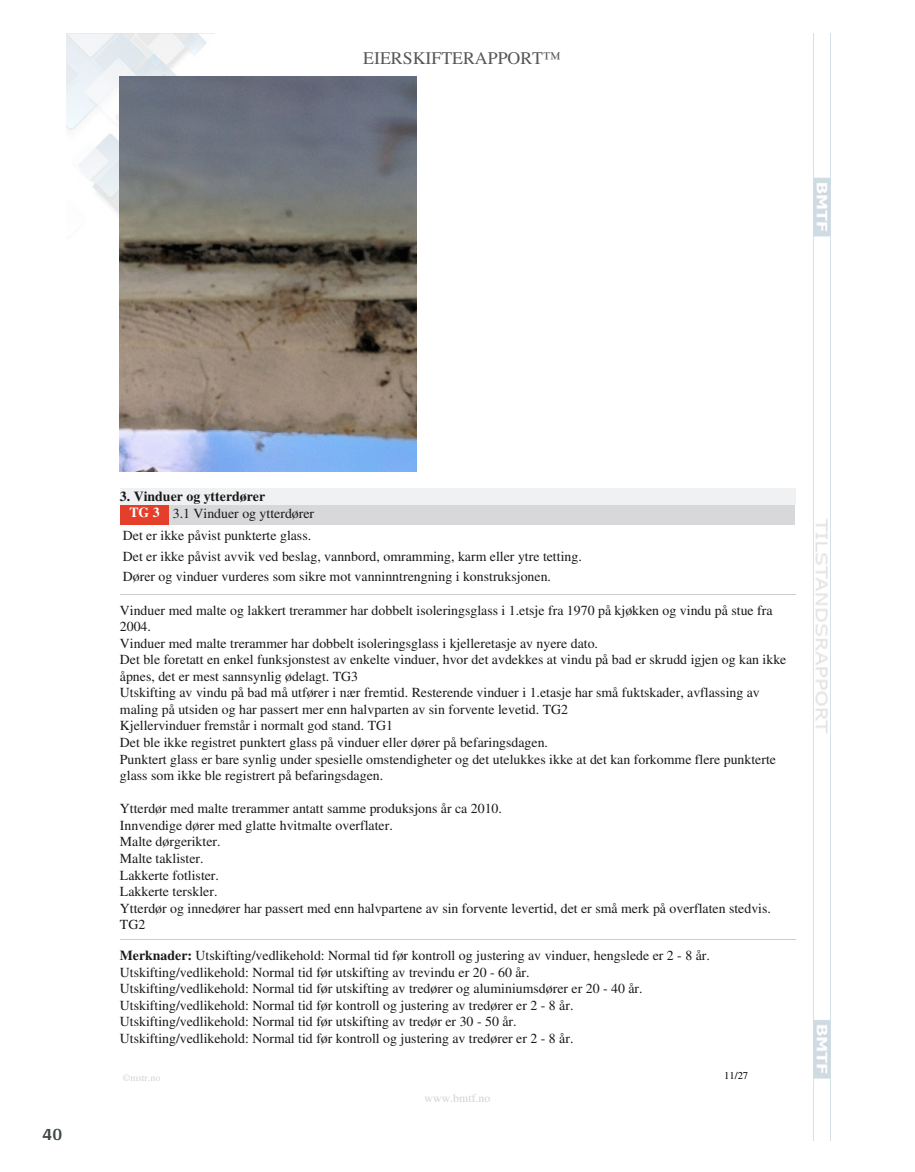
<style>
.page{position:relative;width:915px;height:1172px;background:#fff}
.page>*{position:absolute;margin:0;border:0;box-sizing:border-box;transform-origin:0 0}
.t1{font:700 18px "Arya";color:#414749}
.t2{font:17.85px "Times";color:#575757}
.t3{font:13.8px/16.5px "Times";color:#191919}
.t4{font:11.85px "Times";color:#d2d3d4}
.t5{font:10.5px "Times";color:#000}
.t6{font:9.9px "Times";color:#d2d3d4}
.s1{font-weight:700}
.s2{font-weight:700;color:#fff}
</style>
<div class="page">
<img style="left:66px;top:33px;width:149px;height:207px">
<img style="left:813px;top:33px;width:17px;height:1107px">
<img style="left:120px;top:77px;width:296px;height:395px">
<div style="left:120px;top:488px;width:674px;height:17px;background:#eff1f2"></div>
<div style="left:120px;top:505px;width:49px;height:19px;background:#e33f2a"></div>
<div style="left:169px;top:505px;width:625px;height:19px;background:#d8d8da"></div>
<hr style="left:120px;top:594px;width:674px;height:1px;background:#ccc">
<hr style="left:120px;top:940px;width:674px;height:1px;background:#ccc">
<p class="t2" style="left:363px;top:48px;width:199px">EIERSKIFTERAPPORT™</p>
<h1 class="t1" style="left:43px;top:1123px;width:21px">40</h1>
<p class="t3" style="left:129px;top:488px;width:186px;text-indent:-10px"><span class="s1">3. Vinduer og ytterdører<br></span><span class="s2">TG 3</span> 3.1 Vinduer og ytterdører</p>
<p class="t3" style="left:123px;top:525px;width:460px;line-height:20.4px">Det er ikke påvist punkterte glass.<br>Det er ikke påvist avvik ved beslag, vannbord, omramming, karm eller ytre tetting.<br>Dører og vinduer vurderes som sikre mot vanninntrengning i konstruksjonen.</p>
<p class="t3" style="left:120px;top:602px;width:667px">Vinduer med malte og lakkert trerammer har dobbelt isoleringsglass i 1.etsje fra 1970 på kjøkken og vindu på stue fra 2004.<br>Vinduer med malte trerammer har dobbelt isoleringsglass i kjelleretasje av nyere dato.<br>Det ble foretatt en enkel funksjonstest av enkelte vinduer, hvor det avdekkes at vindu på bad er skrudd igjen og kan ikke åpnes, det er mest sannsynlig ødelagt. TG3<br>Utskifting av vindu på bad må utfører i nær fremtid. Resterende vinduer i 1.etasje har små fuktskader, avflassing av maling på utsiden og har passert mer enn halvparten av sin forvente levetid. TG2<br>Kjellervinduer fremstår i normalt god stand. TG1<br>Det ble ikke registret punktert glass på vinduer eller dører på befaringsdagen.<br>Punktert glass er bare synlig under spesielle omstendigheter og det utelukkes ikke at det kan forkomme flere punkterte glass som ikke ble registrert på befaringsdagen.</p>
<p class="t3" style="left:120px;top:800px;width:652px">Ytterdør med malte trerammer antatt samme produksjons år ca 2010.<br>Innvendige dører med glatte hvitmalte overflater.<br>Malte dørgerikter.<br>Malte taklister.<br>Lakkerte fotlister.<br>Lakkerte terskler.<br>Ytterdør og innedører har passert med enn halvpartene av sin forvente levertid, det er små merk på overflaten stedvis.<br>TG2</p>
<p class="t3" style="left:120px;top:947px;width:591px"><span class="s1">Merknader:</span> Utskifting/vedlikehold: Normal tid før kontroll og justering av vinduer, hengslede er 2 - 8 år.<br>Utskifting/vedlikehold: Normal tid før utskifting av trevindu er 20 - 60 år.<br>Utskifting/vedlikehold: Normal tid før utskifting av tredører og aluminiumsdører er 20 - 40 år.<br>Utskifting/vedlikehold: Normal tid før kontroll og justering av tredører er 2 - 8 år.<br>Utskifting/vedlikehold: Normal tid før utskifting av tredør er 30 - 50 år.<br>Utskifting/vedlikehold: Normal tid før kontroll og justering av tredører er 2 - 8 år.</p>
<p class="t5" style="left:724px;top:1070px;width:25px">11/27</p>
<p class="t6" style="left:123px;top:1071px;width:39px">©mstr.no</p>
<p class="t4" style="left:424px;top:1091px;width:67px">www.bmtf.no</p>
</div>
